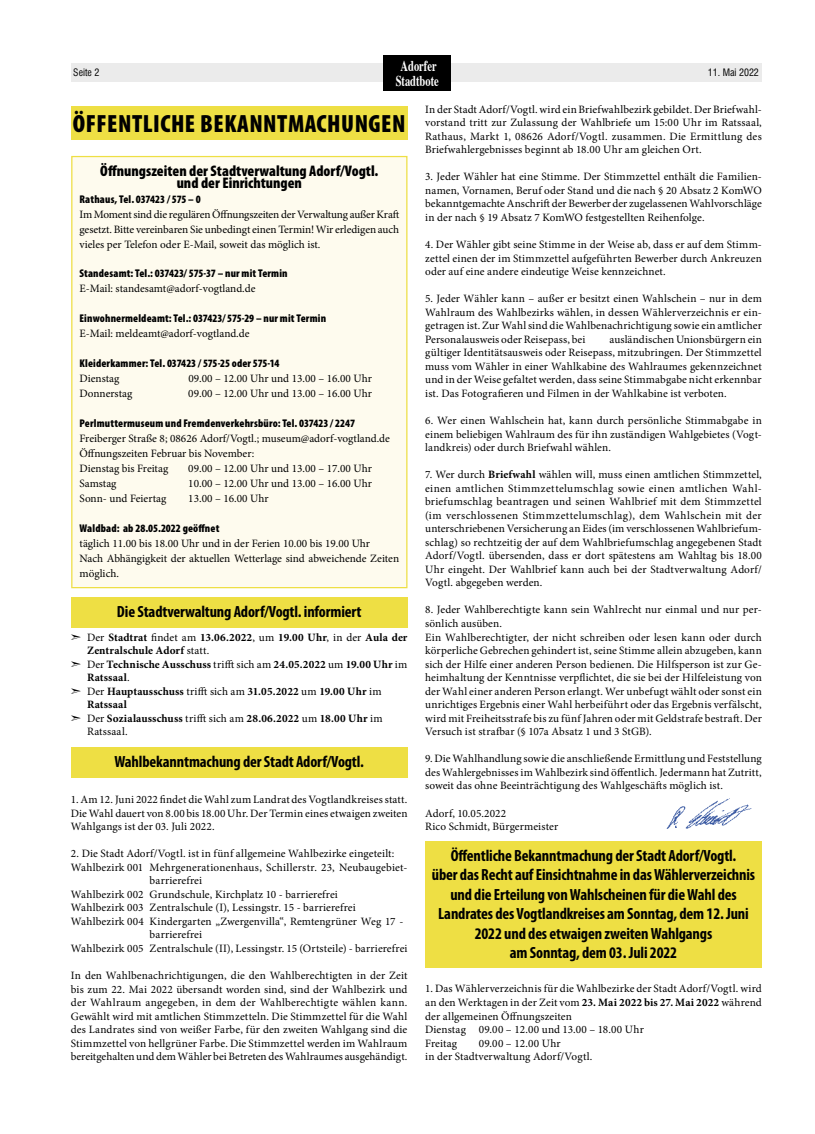
<style>
.page{position:relative;width:815px;height:1134px;background:#fff}
.page>*{position:absolute;margin:0;border:0;box-sizing:border-box;transform-origin:0 0}
.t1{font:900 condensed 25px "Myriad Pro";letter-spacing:.02em;color:#000}
.t2{font:700 condensed 16.25px/19.5px "Myriad Pro";letter-spacing:-.01em;color:#000;text-align:center}
.t3{font:900 condensed 15.38px/12.5px "Myriad Pro";color:#000;text-align:center}
.t4{font:700 15px/15px "Times";color:#fff;text-align:center;scale:.7 1}
.t5{font:11.25px/13.5px "Minion Pro";letter-spacing:.005em;color:#000;text-align:justify}
.t6{font:700 11.25px "Minion Pro";letter-spacing:.01em;color:#000}
.t7{font:900 condensed 11.25px "Myriad Pro";letter-spacing:.015em;color:#000}
.t8{font:condensed 10px "Swiss 721 BT";color:#000}
.s1{font-weight:700}
.s2{font-weight:400}
</style>
<div class="page">
<div style="left:71px;top:63px;width:691px;height:19px;background:#ebebeb"></div>
<div style="left:384px;top:55px;width:67px;height:35px;background:#000"></div>
<div style="left:71px;top:106px;width:336px;height:33px;background:#eedf44"></div>
<div style="left:72px;top:157px;width:335px;height:431px;background:#fefbee"></div>
<div style="left:71px;top:156px;width:336px;height:432px;border:1px solid #eedf44"></div>
<div style="left:71px;top:597px;width:336px;height:31px;background:#eedf44"></div>
<div style="left:71px;top:748px;width:336px;height:30px;background:#eedf44"></div>
<div style="left:425px;top:842px;width:337px;height:126px;background:#eedf44"></div>
<img style="left:666px;top:798px;width:86px;height:31px">
<h3 class="t4" style="left:396px;top:56px;width:63px">Adorfer<br>Stadtbote</h3>
<h1 class="t1" style="left:73px;top:108px;width:334px">ÖFFENTLICHE BEKANNTMACHUNGEN</h1>
<h3 class="t3" style="left:100px;top:164px;width:280px">Öffnungszeiten der Stadtverwaltung Adorf/Vogtl. und der Einrichtungen</h3>
<p class="t7" style="left:80px;top:192px;width:123px">Rathaus, Tel. 037423 / 575 – 0</p>
<p class="t5" style="left:80px;top:207px;width:321px;line-height:15px">Im Moment sind die regulären Öffnungszeiten der Verwaltung außer Kraft gesetzt. Bitte vereinbaren Sie unbedingt einen Termin! Wir erledigen auch vieles per Telefon oder E-Mail, soweit das möglich ist.</p>
<p class="t7" style="left:80px;top:266px;width:210px">Standesamt: Tel.: 037423/ 575-37 – nur mit Termin</p>
<p class="t5" style="left:80px;top:281px;width:177px">E-Mail: standesamt@adorf-vogtland.de</p>
<p class="t7" style="left:80px;top:311px;width:248px">Einwohnermeldeamt: Tel.: 037423/ 575-29 – nur mit Termin</p>
<p class="t5" style="left:80px;top:326px;width:172px">E-Mail: meldeamt@adorf-vogtland.de</p>
<p class="t7" style="left:80px;top:356px;width:201px">Kleiderkammer: Tel. 037423 / 575-25 oder 575-14</p>
<p class="t5" style="left:80px;top:371px;width:41px">Dienstag</p>
<p class="t5" style="left:188px;top:371px;width:185px">09.00 – 12.00 Uhr und 13.00 – 16.00 Uhr</p>
<p class="t5" style="left:80px;top:386px;width:54px">Donnerstag</p>
<p class="t5" style="left:188px;top:386px;width:185px">09.00 – 12.00 Uhr und 13.00 – 16.00 Uhr</p>
<p class="t7" style="left:80px;top:416px;width:277px">Perlmuttermuseum und Fremdenverkehrsbüro: Tel. 037423 / 2247</p>
<p class="t5" style="left:80px;top:431px;width:312px;line-height:15px;text-align:left">Freiberger Straße 8; 08626 Adorf/Vogtl.; museum@adorf-vogtland.de<br>Öffnungszeiten Februar bis November:<br>Dienstag bis Freitag</p>
<p class="t8" style="left:73px;top:67px;width:28px">Seite 2</p>
<p class="t8" style="left:708px;top:67px;width:53px">11. Mai 2022</p>
<p class="t5" style="left:425px;top:102px;width:338px">In der Stadt Adorf/Vogtl. wird ein Briefwahlbezirk gebildet. Der Briefwahl&shy;vorstand tritt zur Zulassung der Wahlbriefe um 15:00 Uhr im Ratssaal, Rathaus, Markt 1, 08626 Adorf/Vogtl. zusammen. Die Ermittlung des Briefwahlergebnisses beginnt ab 18.00 Uhr am gleichen Ort.</p>
<p class="t5" style="left:425px;top:170px;width:338px">3. Jeder Wähler hat eine Stimme. Der Stimmzettel enthält die Familien&shy;namen, Vornamen, Beruf oder Stand und die nach § 20 Absatz 2 KomWO bekanntgemachte Anschrift der Bewerber der zugelassenen Wahlvorschläge in der nach § 19 Absatz 7 KomWO festgestellten Reihenfolge.</p>
<p class="t5" style="left:425px;top:238px;width:338px">4. Der Wähler gibt seine Stimme in der Weise ab, dass er auf dem Stimm&shy;zettel einen der im Stimmzettel aufgeführten Bewerber durch Ankreuzen oder auf eine andere eindeutige Weise kennzeichnet.</p>
<p class="t5" style="left:425px;top:292px;width:338px">5. Jeder Wähler kann – außer er besitzt einen Wahlschein – nur in dem Wahlraum des Wahlbezirks wählen, in dessen Wählerverzeichnis er ein&shy;getragen ist. Zur Wahl sind die Wahlbenachrichtigung sowie ein amtlicher Personalausweis oder Reisepass, bei</p>
<p class="t5" style="left:425px;top:332px;width:338px;text-indent:184px">ausländischen Unionsbürgern ein gültiger Identitätsausweis oder Reisepass, mitzubringen. Der Stimmzettel muss vom Wähler in einer Wahlkabine des Wahlraumes gekennzeichnet und in der Weise gefaltet werden, dass seine Stimmabgabe nicht erkennbar ist. Das Fotografieren und Filmen in der Wahlkabine ist verboten.</p>
<p class="t5" style="left:425px;top:414px;width:338px">6. Wer einen Wahlschein hat, kann durch persönliche Stimmabgabe in einem beliebigen Wahlraum des für ihn zuständigen Wahlgebietes (Vogt&shy;landkreis) oder durch Briefwahl wählen.</p>
<p class="t5" style="left:425px;top:468px;width:338px">7. Wer durch <span class="s1">Briefwahl</span> wählen will, muss einen amtlichen Stimmzettel, einen amtlichen Stimmzettelumschlag sowie einen amtlichen Wahl&shy;briefumschlag beantragen und seinen Wahlbrief mit dem Stimmzettel (im verschlossenen Stimmzettelumschlag), dem Wahlschein mit der unterschriebenen Versicherung an Eides (im verschlossenen Wahlbriefum&shy;schlag) so rechtzeitig der auf dem Wahlbriefumschlag angegebenen Stadt Adorf/Vogtl. übersenden, dass er dort spätestens am Wahltag bis 18.00<br>Uhr eingeht. Der Wahlbrief kann auch bei der Stadtverwaltung Adorf/ Vogtl. abgegeben werden.</p>
<p class="t5" style="left:425px;top:603px;width:338px;text-align:left">8. Jeder Wahlberechtigte kann sein Wahlrecht nur einmal und nur per&shy;sönlich ausüben.<br>Ein Wahlberechtigter, der nicht schreiben oder lesen kann oder durch körperliche Gebrechen gehindert ist, seine Stimme allein abzugeben, kann sich der Hilfe einer anderen Person bedienen. Die Hilfsperson ist zur Ge&shy;heimhaltung der Kenntnisse verpflichtet, die sie bei der Hilfeleistung von der Wahl einer anderen Person erlangt. Wer unbefugt wählt oder sonst ein unrichtiges Ergebnis einer Wahl herbeiführt oder das Ergebnis verfälscht, wird mit Freiheitsstrafe bis zu fünf Jahren oder mit Geldstrafe bestraft. Der Versuch ist strafbar (§ 107a Absatz 1 und 3 StGB).</p>
<p class="t5" style="left:425px;top:752px;width:338px">9. Die Wahlhandlung sowie die anschließende Ermittlung und Feststellung des Wahlergebnisses im Wahlbezirk sind öffentlich. Jedermann hat Zutritt, soweit das ohne Beeinträchtigung des Wahlgeschäfts möglich ist.</p>
<p class="t5" style="left:425px;top:806px;width:134px">Adorf, 10.05.2022<br>Rico Schmidt, Bürgermeister</p>
<p class="t5" style="left:188px;top:461px;width:185px">09.00 – 12.00 Uhr und 13.00 – 17.00 Uhr</p>
<p class="t5" style="left:80px;top:476px;width:39px">Samstag</p>
<p class="t5" style="left:188px;top:476px;width:185px">10.00 – 12.00 Uhr und 13.00 – 16.00 Uhr</p>
<p class="t5" style="left:80px;top:491px;width:88px">Sonn- und Feiertag</p>
<p class="t5" style="left:188px;top:491px;width:82px">13.00 – 16.00 Uhr</p>
<p class="t7" style="left:80px;top:521px;width:141px">Waldbad: ab 28.05.2022 geöffnet</p>
<p class="t5" style="left:80px;top:536px;width:321px;line-height:15px;text-align:left">täglich 11.00 bis 18.00 Uhr und in der Ferien 10.00 bis 19.00 Uhr<br>Nach Abhängigkeit der aktuellen Wetterlage sind abweichende Zeiten möglich.</p>
<h2 class="t2" style="left:117px;top:602px;width:246px">Die Stadtverwaltung Adorf/Vogtl. informiert</h2>
<p class="t6" style="left:71px;top:629px;width:338px">➣ <span class="s2">Der</span> Stadtrat <span class="s2">findet am</span> 13.06.2022<span class="s2">, um</span> 19.00 Uhr<span class="s2">, in der</span> Aula der</p>
<p class="t6" style="left:87px;top:643px;width:124px">Zentralschule Adorf <span class="s2">statt.</span></p>
<p class="t6" style="left:71px;top:656px;width:338px">➣ <span class="s2">Der</span> Technische Ausschuss <span class="s2">trifft sich am</span> 24.05.2022 <span class="s2">um</span> 19.00 Uhr <span class="s2">im</span></p>
<p class="t6" style="left:87px;top:670px;width:44px">Ratssaal<span class="s2">.</span></p>
<p class="t6" style="left:71px;top:683px;width:312px">➣ <span class="s2">Der</span> Hauptausschuss <span class="s2">trifft sich am</span> 31.05.2022 <span class="s2">um</span> 19.00 Uhr <span class="s2">im</span></p>
<p class="t6" style="left:87px;top:697px;width:41px">Ratssaal</p>
<p class="t6" style="left:71px;top:710px;width:313px">➣ <span class="s2">Der</span> Sozialausschuss <span class="s2">trifft sich am</span> 28.06.2022 <span class="s2">um</span> 18.00 Uhr <span class="s2">im</span></p>
<p class="t5" style="left:87px;top:725px;width:42px">Ratssaal.</p>
<h2 class="t2" style="left:114px;top:751px;width:251px">Wahlbekanntmachung der Stadt Adorf/Vogtl.</h2>
<p class="t5" style="left:71px;top:793px;width:338px">1. Am 12. Juni 2022 findet die Wahl zum Landrat des Vogtlandkreises statt.<br>Die Wahl dauert von 8.00 bis 18.00 Uhr. Der Termin eines etwaigen zweiten Wahlgangs ist der 03. Juli 2022.</p>
<p class="t5" style="left:71px;top:847px;width:325px">2. Die Stadt Adorf/Vogtl. ist in fünf allgemeine Wahlbezirke eingeteilt:</p>
<p class="t5" style="left:71px;top:860px;width:338px">Wahlbezirk 001 Mehrgenerationenhaus, Schillerstr. 23, Neubaugebiet-</p>
<p class="t5" style="left:150px;top:874px;width:54px">barrierefrei</p>
<p class="t5" style="left:71px;top:887px;width:269px">Wahlbezirk 002 Grundschule, Kirchplatz 10 - barrierefrei</p>
<p class="t5" style="left:71px;top:901px;width:286px">Wahlbezirk 003 Zentralschule (I), Lessingstr. 15 - barrierefrei</p>
<p class="t5" style="left:71px;top:915px;width:334px">Wahlbezirk 004 Kindergarten „Zwergenvilla“, Remtengrüner Weg 17 -</p>
<p class="t5" style="left:150px;top:928px;width:54px">barrierefrei</p>
<p class="t5" style="left:71px;top:942px;width:338px">Wahlbezirk 005 Zentralschule (II), Lessingstr. 15 (Ortsteile) - barrierefrei</p>
<p class="t5" style="left:71px;top:969px;width:338px">In den Wahlbenachrichtigungen, die den Wahlberechtigten in der Zeit bis zum 22. Mai 2022 übersandt worden sind, sind der Wahlbezirk und der Wahlraum angegeben, in dem der Wahlberechtigte wählen kann.<br>Gewählt wird mit amtlichen Stimmzetteln. Die Stimmzettel für die Wahl des Landrates sind von weißer Farbe, für den zweiten Wahlgang sind die Stimmzettel von hellgrüner Farbe. Die Stimmzettel werden im Wahlraum bereitgehalten und dem Wähler bei Betreten des Wahlraumes ausgehändigt.</p>
<p class="t2" style="left:432px;top:845px;width:325px">Öffentliche Bekanntmachung der Stadt Adorf/Vogtl.<br>über das Recht auf Einsichtnahme in das Wählerverzeichnis und die Erteilung von Wahlscheinen für die Wahl des Landrates des Vogtlandkreises am Sonntag, dem 12. Juni 2022 und des etwaigen zweiten Wahlgangs<br>am Sonntag, dem 03. Juli 2022</p>
<p class="t5" style="left:425px;top:982px;width:338px;text-align:left">1. Das Wählerverzeichnis für die Wahlbezirke der Stadt Adorf/Vogtl. wird an den Werktagen in der Zeit vom <span class="s1">23. Mai 2022 bis 27. Mai 2022</span> während der allgemeinen Öffnungszeiten<br>Dienstag 09.00 – 12.00 und 13.00 – 18.00 Uhr<br>Freitag</p>
<p class="t5" style="left:425px;top:1036px;width:169px;text-indent:54px">09.00 – 12.00 Uhr<br>in der Stadtverwaltung Adorf/Vogtl.</p>
</div>
